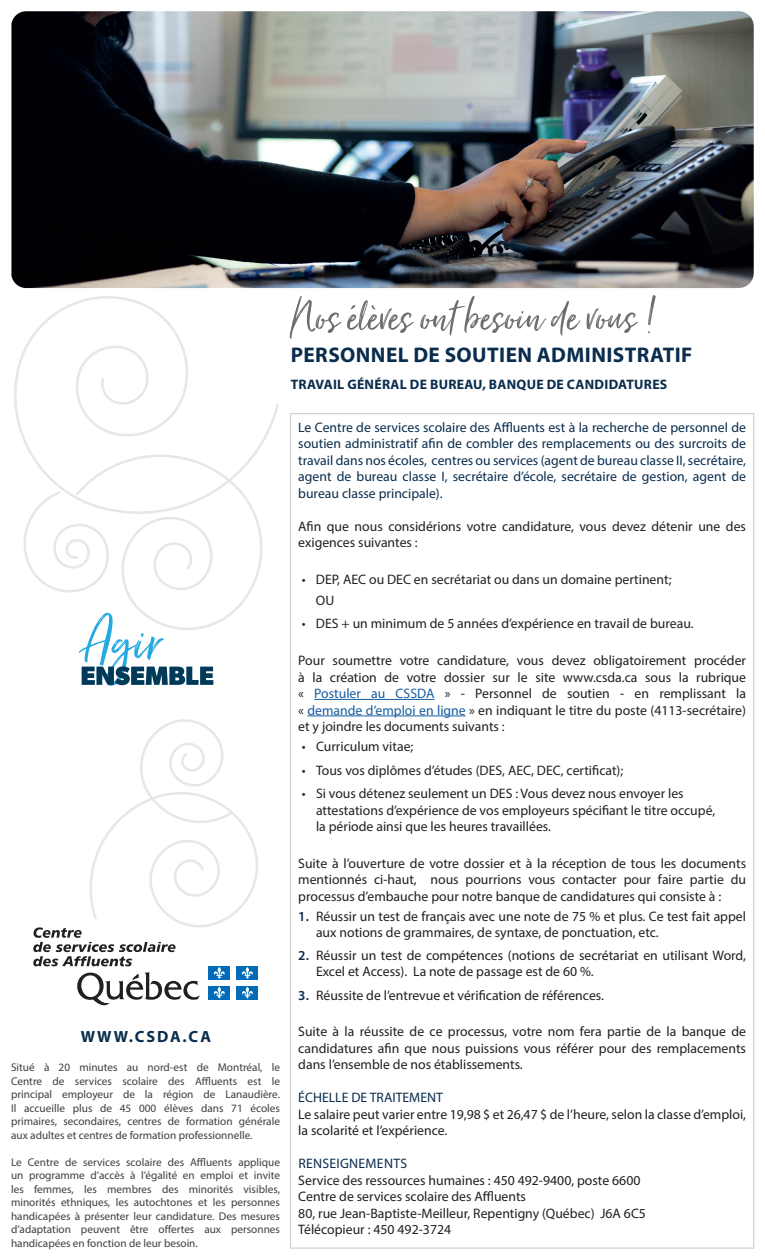
<style>
.page{position:relative;width:765px;height:1260px;background:#fff}
.page>*{position:absolute;margin:0;border:0;box-sizing:border-box;transform-origin:0 0}
.t1{font:51.25px "Just Lovely";color:#6c6d70}
.t2{font:700 21.25px "Myriad Pro";letter-spacing:.02em;color:#0a2d4e}
.t3{font:700 16.25px "Myriad Pro";letter-spacing:.12em;color:#0a2d4e}
.t4{font:13.75px/16.5px "Myriad Pro";color:#231f20}
.t5{font:13.75px/16.5px "Myriad Pro";color:#0a2d4e;text-align:justify}
.t6{font:700 13.75px "Myriad Pro";letter-spacing:.02em;color:#0a2d4e}
.t7{font:13.75px "Myriad Pro";letter-spacing:.02em;color:#0a2d4e}
.t8{font:11.25px/13.5px "Myriad Pro";color:#3e3e3f;text-align:justify}
.s1{color:#0a2d4e}
.s2{color:#175d9e}
.s3{font-weight:600;color:#0a2d4e}
</style>
<div class="page">
<img style="left:11px;top:11px;width:743px;height:277px">
<hr style="left:314px;top:699px;width:121px;height:1px;background:#175d9e">
<hr style="left:307px;top:716px;width:159px;height:1px;background:#175d9e">
<svg style="left:11px;top:287px;width:269px;height:156px"></svg>
<svg style="left:23px;top:443px;width:240px;height:243px"></svg>
<svg style="left:33px;top:719px;width:225px;height:287px"></svg>
<h1 class="t1" style="left:291px;top:286px;width:367px">Nos élèves ont besoin de vous !</h1>
<h2 class="t2" style="left:291px;top:341px;width:403px">PERSONNEL DE SOUTIEN ADMINISTRATIF</h2>
<p class="t6" style="left:291px;top:376px;width:378px">TRAVAIL GÉNÉRAL DE BUREAU, BANQUE DE CANDIDATURES</p>
<p class="t3" style="left:81px;top:1026px;width:132px">WWW.CSDA.CA</p>
<p class="t8" style="left:11px;top:1061px;width:271px">Situé à 20 minutes au nord-est de Montréal, le Centre de services scolaire des Affluents est le principal employeur de la région de Lanaudière.<br>Il accueille plus de 45 000 élèves dans 71 écoles primaires, secondaires, centres de formation générale aux adultes et centres de formation professionnelle.</p>
<p class="t8" style="left:11px;top:1155px;width:271px">Le Centre de services scolaire des Affluents applique un programme d’accès à l’égalité en emploi et invite les femmes, les membres des minorités visibles, minorités ethniques, les autochtones et les personnes handicapées à présenter leur candidature. Des mesures d’adaptation peuvent être offertes aux personnes handicapées en fonction de leur besoin.</p>
<p class="t5" style="left:298px;top:419px;width:449px">Le Centre de services scolaire des Affluents est à la recherche de personnel de soutien administratif afin de combler des remplacements ou des surcroits de travail dans nos écoles, centres ou services (agent de bureau classe II, secrétaire, agent de bureau classe I, secrétaire d’école, secrétaire de gestion, agent de bureau classe principale).</p>
<p class="t4" style="left:298px;top:518px;width:449px">Afin que nous considérions votre candidature, vous devez détenir une des exigences suivantes :</p>
<p class="t4" style="left:316px;top:568px;width:357px;line-height:21.2px;text-indent:-14px"><span class="s1">•</span> DEP, AEC ou DEC en secrétariat ou dans un domaine pertinent;<br>OU</p>
<p class="t4" style="left:302px;top:615px;width:393px"><span class="s1">•</span> DES + un minimum de 5 années d’expérience en travail de bureau.</p>
<p class="t4" style="left:298px;top:652px;width:449px;text-align:justify">Pour soumettre votre candidature, vous devez obligatoirement procéder à la création de votre dossier sur le site www.csda.ca sous la rubrique « <span class="s2">Postuler au CSSDA</span> » - Personnel de soutien - en remplissant la « <span class="s2">demande d’emploi en ligne</span> » en indiquant le titre du poste (4113-secrétaire) et y joindre les documents suivants :</p>
<p class="t4" style="left:302px;top:738px;width:113px"><span class="s1">•</span> Curriculum vitae;</p>
<p class="t4" style="left:302px;top:762px;width:323px"><span class="s1">•</span> Tous vos diplômes d’études (DES, AEC, DEC, certificat);</p>
<p class="t4" style="left:316px;top:785px;width:401px;text-indent:-14px"><span class="s1">•</span> Si vous détenez seulement un DES : Vous devez nous envoyer les attestations d’expérience de vos employeurs spécifiant le titre occupé, la période ainsi que les heures travaillées.</p>
<p class="t4" style="left:298px;top:855px;width:449px;text-align:justify">Suite à l’ouverture de votre dossier et à la réception de tous les documents mentionnés ci-haut, nous pourrions vous contacter pour faire partie du processus d’embauche pour notre banque de candidatures qui consiste à :</p>
<p class="t4" style="left:316px;top:908px;width:432px;text-indent:-18px"><span class="s3">1.</span> Réussir un test de français avec une note de 75 % et plus. Ce test fait appel aux notions de grammaires, de syntaxe, de ponctuation, etc.</p>
<p class="t4" style="left:316px;top:947px;width:432px;text-indent:-18px"><span class="s3">2.</span> Réussir un test de compétences (notions de secrétariat en utilisant Word,<br>Excel et Access). La note de passage est de 60 %.</p>
<p class="t4" style="left:298px;top:987px;width:307px"><span class="s3">3.</span> Réussite de l’entrevue et vérification de références.</p>
<p class="t4" style="left:298px;top:1023px;width:449px;text-align:justify">Suite à la réussite de ce processus, votre nom fera partie de la banque de candidatures afin que nous puissions vous référer pour des remplacements dans l’ensemble de nos établissements.</p>
<p class="t5" style="left:298px;top:1089px;width:146px">ÉCHELLE DE TRAITEMENT</p>
<p class="t4" style="left:298px;top:1106px;width:449px">Le salaire peut varier entre 19,98 $ et 26,47 $ de l’heure, selon la classe d’emploi, la scolarité et l’expérience.</p>
<p class="t7" style="left:298px;top:1155px;width:110px">RENSEIGNEMENTS</p>
<p class="t4" style="left:298px;top:1172px;width:349px">Service des ressources humaines : 450 492-9400, poste 6600<br>Centre de services scolaire des Affluents<br>80, rue Jean-Baptiste-Meilleur, Repentigny (Québec) J6A 6C5<br>Télécopieur : 450 492-3724</p>
</div>
